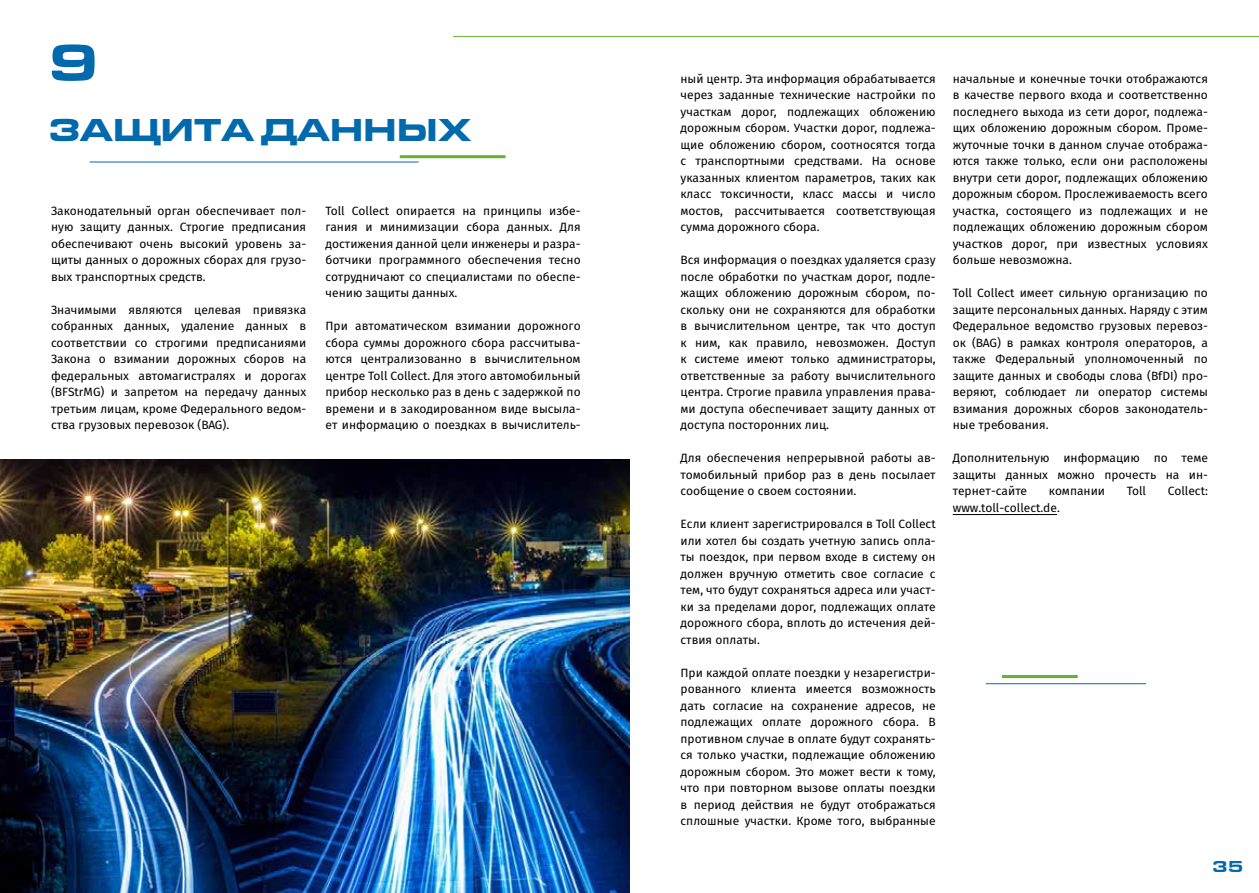
<style>
.page{position:relative;width:1259px;height:893px;background:#fff}
.page>*{position:absolute;margin:0;border:0;box-sizing:border-box;transform-origin:0 0}
.t1{font:900 54px "Eurostile OT Ext";color:#006aac}
.t2{font:900 33px "Eurostile OT Ext";letter-spacing:-.025em;color:#006aac}
.t3{font:900 16.5px "Eurostile OT Ext";color:#006aac}
.t4{font:12px/16.5px "Fira Sans";color:#000;text-align:justify}
</style>
<div class="page">
<hr style="left:952px;top:514px;width:105px;height:1px;background:#000">
<img style="left:0;top:459px;width:629px;height:434px">
<hr style="left:453px;top:36px;width:806px;height:1px;background:#64b32c">
<hr style="left:90px;top:162px;width:328px;height:1px;background:#006aac">
<hr style="left:400px;top:155px;width:105px;height:3px;background:#64b32c">
<hr style="left:986px;top:683px;width:160px;height:1px;background:#006aac">
<hr style="left:1002px;top:675px;width:75px;height:3px;background:#64b32c">
<h1 class="t1" style="left:48px;top:31px;width:53px">9</h1>
<h2 class="t2" style="left:48px;top:110px;width:425px">ЗАЩИТА ДАННЫХ</h2>
<p class="t4" style="left:51px;top:202px;width:257px">Законодательный орган обеспечивает пол&shy;ную защиту данных. Строгие предписания обеспечивают очень высокий уровень за&shy;щиты данных о дорожных сборах для грузо&shy;вых транспортных средств.</p>
<p class="t4" style="left:51px;top:301px;width:257px">Значимыми являются целевая привязка собранных данных, удаление данных в соответствии со строгими предписаниями Закона о взимании дорожных сборов на федеральных автомагистралях и дорогах (BFStrMG) и запретом на передачу данных третьим лицам, кроме Федерального ведом&shy;ства грузовых перевозок (BAG).</p>
<p class="t4" style="left:325px;top:202px;width:257px">Toll Collect опирается на принципы избе&shy;гания и минимизации сбора данных. Для достижения данной цели инженеры и разра&shy;ботчики программного обеспечения тесно сотрудничают со специалистами по обеспе&shy;чению защиты данных.</p>
<p class="t4" style="left:325px;top:317px;width:257px">При автоматическом взимании дорожного сбора суммы дорожного сбора рассчитыва&shy;ются централизованно в вычислительном центре Toll Collect. Для этого автомобильный прибор несколько раз в день с задержкой по времени и в закодированном виде высыла&shy;ет информацию о поездках в вычислитель-</p>
<p class="t4" style="left:680px;top:70px;width:257px">ный центр. Эта информация обрабатывается через заданные технические настройки по участкам дорог, подлежащих обложению дорожным сбором. Участки дорог, подлежа&shy;щие обложению сбором, соотносятся тогда с транспортными средствами. На основе указанных клиентом параметров, таких как класс токсичности, класс массы и число мостов, рассчитывается соответствующая сумма дорожного сбора.</p>
<p class="t4" style="left:680px;top:251px;width:257px">Вся информация о поездках удаляется сразу после обработки по участкам дорог, подле&shy;жащих обложению дорожным сбором, по&shy;скольку они не сохраняются для обработки в вычислительном центре, так что доступ к ним, как правило, невозможен. Доступ к системе имеют только администраторы, ответственные за работу вычислительного центра. Строгие правила управления права&shy;ми доступа обеспечивает защиту данных от доступа посторонних лиц.</p>
<p class="t4" style="left:680px;top:449px;width:257px">Для обеспечения непрерывной работы ав&shy;томобильный прибор раз в день посылает сообщение о своем состоянии.</p>
<p class="t4" style="left:680px;top:515px;width:257px">Если клиент зарегистрировался в Toll Collect или хотел бы создать учетную запись опла&shy;ты поездок, при первом входе в систему он должен вручную отметить свое согласие с тем, что будут сохраняться адреса или участ&shy;ки за пределами дорог, подлежащих оплате дорожного сбора, вплоть до истечения дей&shy;ствия оплаты.</p>
<p class="t4" style="left:680px;top:664px;width:257px">При каждой оплате поездки у незарегистри&shy;рованного клиента имеется возможность дать согласие на сохранение адресов, не подлежащих оплате дорожного сбора. В противном случае в оплате будут сохранять&shy;ся только участки, подлежащие обложению дорожным сбором. Это может вести к тому, что при повторном вызове оплаты поездки в период действия не будут отображаться сплошные участки. Кроме того, выбранные</p>
<p class="t4" style="left:952px;top:70px;width:257px">начальные и конечные точки отображаются в качестве первого входа и соответственно последнего выхода из сети дорог, подлежа&shy;щих обложению дорожным сбором. Проме&shy;жуточные точки в данном случае отобража&shy;ются также только, если они расположены внутри сети дорог, подлежащих обложению дорожным сбором. Прослеживаемость всего участка, состоящего из подлежащих и не подлежащих обложению дорожным сбором участков дорог, при известных условиях больше невозможна.</p>
<p class="t4" style="left:952px;top:284px;width:257px">Toll Collect имеет сильную организацию по защите персональных данных. Наряду с этим Федеральное ведомство грузовых перевоз&shy;ок (BAG) в рамках контроля операторов, а также Федеральный уполномоченный по защите данных и свободы слова (BfDI) про&shy;веряют, соблюдает ли оператор системы взимания дорожных сборов законодатель&shy;ные требования.</p>
<p class="t4" style="left:952px;top:449px;width:257px">Дополнительную информацию по теме защиты данных можно прочесть на ин&shy;тернет-сайте</p>
<p class="t4" style="left:1049px;top:482px;width:58px">компании</p>
<p class="t4" style="left:1126px;top:482px;width:21px">Toll</p>
<p class="t4" style="left:1167px;top:482px;width:42px">Collect:</p>
<p class="t4" style="left:952px;top:499px;width:109px">www.toll-collect.de.</p>
<h3 class="t3" style="left:1212px;top:857px;width:33px">35</h3>
</div>
